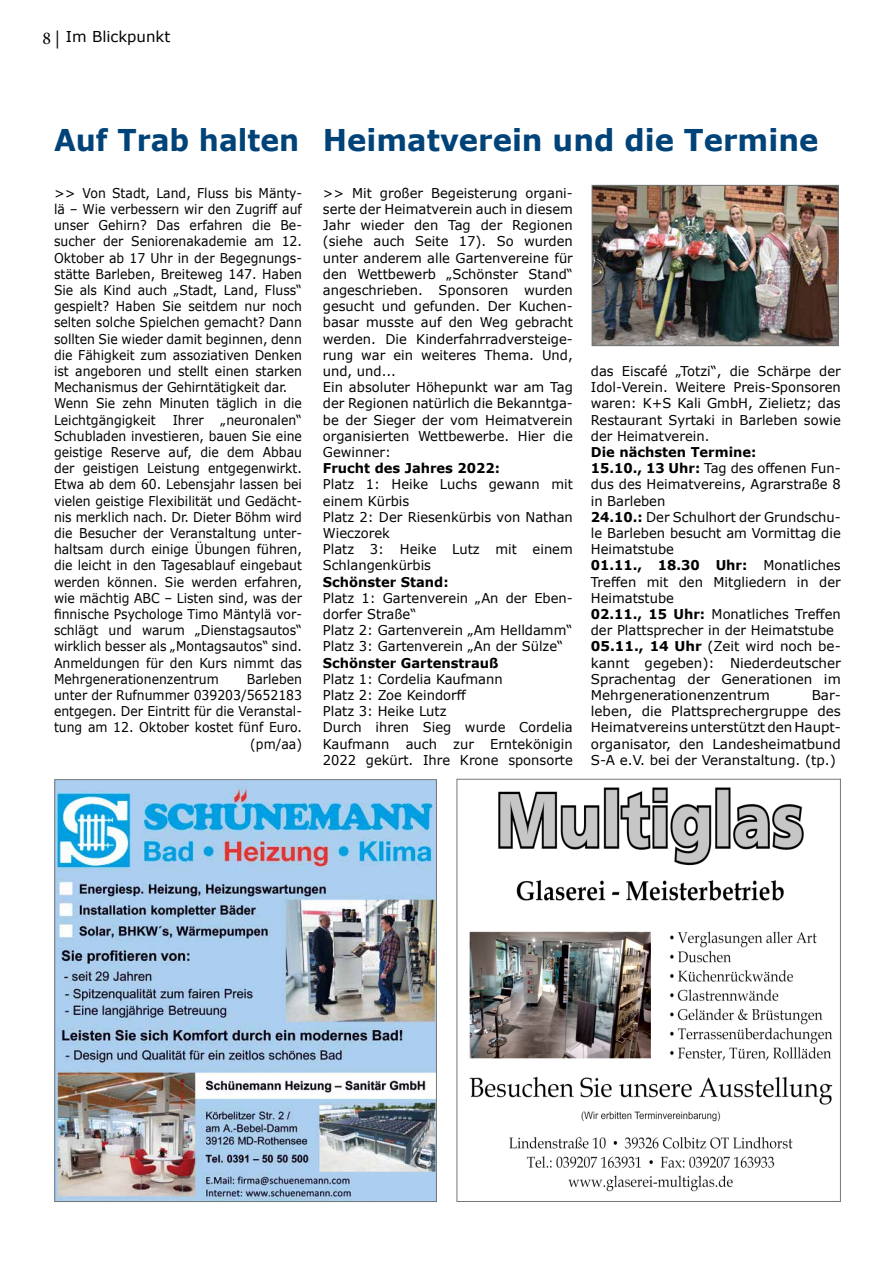
<style>
.page{position:relative;width:893px;height:1263px;background:#fff}
.page>*{position:absolute;margin:0;border:0;box-sizing:border-box;transform-origin:0 0}
.t1{font:700 30px "Verdana";color:#004379}
.t2{font:700 30px "Verdana";color:#004379;scale:.94 1}
.t3{font:15px "Verdana";color:#000}
.t4{font:13.5px/16.2px "Verdana";color:#000}
.t5{font:13.5px/16.2px "Verdana";color:#000;text-align:right;scale:.92 1}
.t6{font:700 13.5px "Verdana";color:#000}
.s1{font-family:"Minion Pro";font-size:18px}
.s2{font-weight:700}
</style>
<div class="page">
<img style="left:469px;top:787px;width:364px;height:405px">
<img style="left:56px;top:781px;width:379px;height:419px">
<img style="left:594px;top:187px;width:242px;height:157px">
<div style="left:592px;top:185px;width:246px;height:161px;border:1px solid #727777"></div>
<p class="t3" style="left:43px;top:26px;width:129px"><span class="s1">8 |</span> Im Blickpunkt</p>
<h1 class="t2" style="left:54px;top:118px;width:262px">Auf Trab halten</h1>
<p class="t4" style="left:54px;top:185px;width:250px">&gt;&gt; Von Stadt, Land, Fluss bis Mänty&shy;lä – Wie verbessern wir den Zugriff auf unser Gehirn? Das erfahren die Be&shy;sucher der Seniorenakademie am 12.<br>Oktober ab 17 Uhr in der Begegnungs&shy;stätte Barleben, Breiteweg 147. Haben Sie als Kind auch „Stadt, Land, Fluss“ gespielt? Haben Sie seitdem nur noch selten solche Spielchen gemacht? Dann sollten Sie wieder damit beginnen, denn die Fähigkeit zum assoziativen Denken ist angeboren und stellt einen starken Mechanismus der Gehirntätigkeit dar.<br>Wenn Sie zehn Minuten täglich in die Leichtgängigkeit Ihrer „neuronalen“ Schubladen investieren, bauen Sie eine geistige Reserve auf, die dem Abbau der geistigen Leistung entgegenwirkt.<br>Etwa ab dem 60. Lebensjahr lassen bei vielen geistige Flexibilität und Gedächt&shy;nis merklich nach. Dr. Dieter Böhm wird die Besucher der Veranstaltung unter&shy;haltsam durch einige Übungen führen, die leicht in den Tagesablauf eingebaut werden können. Sie werden erfahren, wie mächtig ABC – Listen sind, was der finnische Psychologe Timo Mäntylä vor&shy;schlägt und warum „Dienstagsautos“ wirklich besser als „Montagsautos“ sind.<br>Anmeldungen für den Kurs nimmt das Mehrgenerationenzentrum</p>
<p class="t5" style="left:54px;top:671px;width:271px">Barleben<br>unter der Rufnummer 039203/5652183 entgegen. Der Eintritt für die Veranstal&shy;tung am 12. Oktober kostet fünf Euro. (pm/aa)</p>
<h1 class="t1" style="left:323px;top:118px;width:497px">Heimatverein und die Termine</h1>
<p class="t4" style="left:323px;top:185px;width:252px">&gt;&gt; Mit großer Begeisterung organi&shy;serte der Heimatverein auch in diesem<br>Jahr wieder den Tag der Regionen (siehe auch Seite 17). So wurden unter anderem alle Gartenvereine für den Wettbewerb „Schönster Stand“ angeschrieben. Sponsoren wurden gesucht und gefunden. Der Kuchen&shy;basar musste auf den Weg gebracht werden. Die Kinderfahrradversteige&shy;rung war ein weiteres Thema. Und, und, und...<br>Ein absoluter Höhepunkt war am Tag der Regionen natürlich die Bekanntga&shy;be der Sieger der vom Heimatverein organisierten Wettbewerbe. Hier die<br>Gewinner:</p>
<p class="t6" style="left:323px;top:459px;width:179px">Frucht des Jahres 2022:</p>
<p class="t4" style="left:323px;top:476px;width:251px">Platz 1: Heike Luchs gewann mit einem Kürbis<br>Platz 2: Der Riesenkürbis von Nathan<br>Wieczorek<br>Platz 3: Heike Lutz mit einem<br>Schlangenkürbis</p>
<p class="t6" style="left:323px;top:572px;width:127px">Schönster Stand:</p>
<p class="t4" style="left:323px;top:590px;width:251px">Platz 1: Gartenverein „An der Eben&shy;dorfer Straße“<br>Platz 2: Gartenverein „Am Helldamm“<br>Platz 3: Gartenverein „An der Sülze“</p>
<p class="t6" style="left:323px;top:653px;width:177px">Schönster Gartenstrauß</p>
<p class="t4" style="left:323px;top:671px;width:252px">Platz 1: Cordelia Kaufmann<br>Platz 2: Zoe Keindorff<br>Platz 3: Heike Lutz<br>Durch ihren Sieg wurde Cordelia<br>Kaufmann auch zur Erntekönigin<br>2022 gekürt. Ihre Krone sponsorte</p>
<p class="t4" style="left:591px;top:363px;width:251px;text-align:justify">das Eiscafé „Totzi“, die Schärpe der Idol-Verein. Weitere Preis-Sponsoren waren: K+S Kali GmbH, Zielietz; das Restaurant Syrtaki in Barleben sowie der Heimatverein.</p>
<p class="t4" style="left:591px;top:444px;width:252px"><span class="s2">Die nächsten Termine:<br>15.10., 13 Uhr:</span> Tag des offenen Fun&shy;dus des Heimatvereins, Agrarstraße 8 in Barleben<br><span class="s2">24.10.:</span> Der Schulhort der Grundschu&shy;le Barleben besucht am Vormittag die<br>Heimatstube<br><span class="s2">01.11., 18.30 Uhr:</span> Monatliches<br>Treffen mit den Mitgliedern in der<br>Heimatstube<br><span class="s2">02.11., 15 Uhr:</span> Monatliches Treffen der Plattsprecher in der Heimatstube<br><span class="s2">05.11., 14 Uhr</span> (Zeit wird noch be&shy;kannt gegeben): Niederdeutscher<br>Sprachentag der Generationen im<br>Mehrgenerationenzentrum</p>
<p class="t4" style="left:591px;top:687px;width:251px;text-align:justify;text-indent:221px">Bar&shy;leben, die Plattsprechergruppe des Heimatvereins unterstützt den Haupt&shy;organisator, den Landesheimatbund S-A e.V. bei der Veranstaltung. (tp.)</p>
</div>
